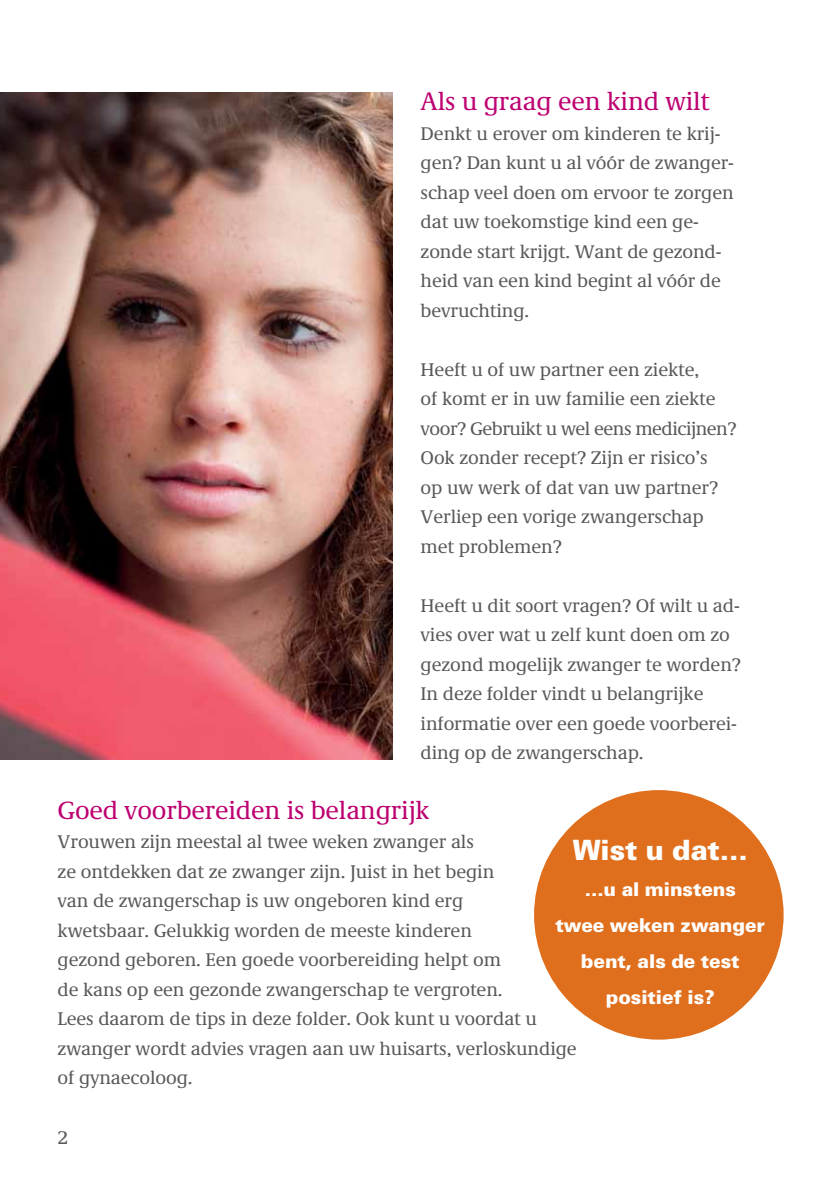
<style>
.page{position:relative;width:839px;height:1185px;background:#fff}
.page>*{position:absolute;margin:0;border:0;box-sizing:border-box;transform-origin:0 0}
.t1{font:900 28px "Univers LT Std";letter-spacing:-.005em;color:#fff}
.t2{font:26px "RIVM Demos";letter-spacing:-.005em;color:#bd0071}
.t3{font:19px/29.6px "RIVM Demos";letter-spacing:-.005em;color:#58595b}
.t4{font:900 19px/36px "Univers LT Std";letter-spacing:-.005em;color:#fff;text-align:center}
</style>
<div class="page">
<div style="left:534px;top:790px;width:249px;height:249px;background:#e06f1d;border-radius:50%"></div>
<img style="left:0;top:92px;width:392px;height:667px">
<h2 class="t2" style="left:420px;top:91px;width:291px">Als u graag een kind wilt</h2>
<p class="t3" style="left:420px;top:119px;width:315px">Denkt u erover om kinderen te krij&shy;gen? Dan kunt u al vóór de zwanger&shy;schap veel doen om ervoor te zorgen dat uw toekomstige kind een ge&shy;zonde start krijgt. Want de gezond&shy;heid van een kind begint al vóór de bevruchting.</p>
<p class="t3" style="left:420px;top:356px;width:317px">Heeft u of uw partner een ziekte,<br>of komt er in uw familie een ziekte voor? Gebruikt u wel eens medicijnen?<br>Ook zonder recept? Zijn er risico’s<br>op uw werk of dat van uw partner?<br>Verliep een vorige zwangerschap met problemen?</p>
<p class="t3" style="left:420px;top:592px;width:322px">Heeft u dit soort vragen? Of wilt u ad&shy;vies over wat u zelf kunt doen om zo gezond mogelijk zwanger te worden?<br>In deze folder vindt u belangrijke informatie over een goede voorberei&shy;ding op de zwangerschap.</p>
<h2 class="t2" style="left:58px;top:799px;width:373px">Goed voorbereiden is belangrijk</h2>
<p class="t3" style="left:58px;top:828px;width:520px">Vrouwen zijn meestal al twee weken zwanger als<br>ze ontdekken dat ze zwanger zijn. Juist in het begin<br>van de zwangerschap is uw ongeboren kind erg<br>kwetsbaar. Gelukkig worden de meeste kinderen<br>gezond geboren. Een goede voorbereiding helpt om<br>de kans op een gezonde zwangerschap te vergroten.<br>Lees daarom de tips in deze folder. Ook kunt u voordat u zwanger wordt advies vragen aan uw huisarts, verloskundige of gynaecoloog.</p>
<h1 class="t1" style="left:572px;top:837px;width:177px">Wist u dat…</h1>
<p class="t4" style="left:555px;top:872px;width:211px">…u al minstens<br>twee weken zwanger bent, als de test positief is?</p>
<p class="t3" style="left:58px;top:1124px;width:12px">2</p>
</div>
